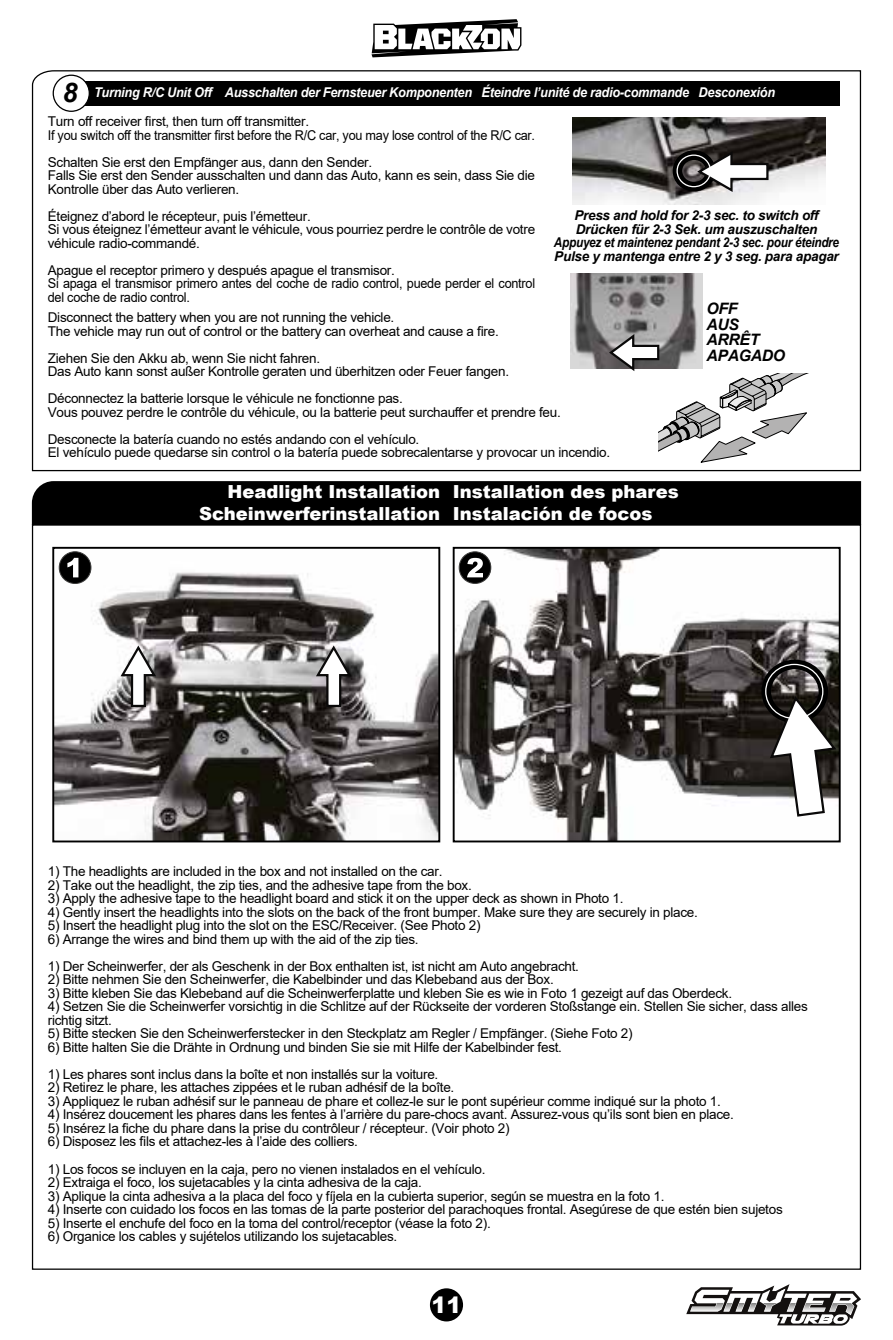
<style>
.page{position:relative;width:893px;height:1340px;background:#fff}
.page>*{position:absolute;margin:0;border:0;box-sizing:border-box;transform-origin:0 0}
.t1{font:italic 700 27px "Arial";color:#000}
.t2{font:900 22.5px "Arial";color:#fff}
.t3{font:900 18px/21.6px "Arial";color:#fff;text-align:right}
.t4{font:italic 700 15.75px/15.8px "Arial";letter-spacing:-.02em;color:#000}
.t5{font:13.5px/13.5px "Arial";letter-spacing:-.02em;color:#000}
.t6{font:italic 700 13.5px/13.5px "Arial";letter-spacing:-.02em;color:#000;text-align:center}
.t7{font:italic 700 13.5px "Arial";letter-spacing:-.02em;color:#fff;scale:.94 1}
</style>
<div class="page">
<svg style="left:372px;top:19px;width:149px;height:38px"></svg>
<div style="left:430px;top:1288px;width:33px;height:33px;background:#000;border-radius:17px"></div>
<svg style="left:686px;top:1284px;width:175px;height:41px"></svg>
<div style="left:32px;top:481px;width:829px;height:43px;background:#000"></div>
<svg style="left:31px;top:70px;width:831px;height:402px"></svg>
<div style="left:76px;top:81px;width:764px;height:24px;background:#000"></div>
<div style="left:53px;top:75px;width:36px;height:36px;background:#fff;border-radius:50%"></div>
<div style="left:53px;top:75px;width:37px;height:37px;border:1px solid #000;border-radius:50%"></div>
<img style="left:456px;top:550px;width:382px;height:289px">
<div style="left:453px;top:547px;width:388px;height:295px;border:2px solid #000"></div>
<img style="left:55px;top:551px;width:382px;height:288px">
<div style="left:52px;top:547px;width:388px;height:295px;border:2px solid #000"></div>
<div style="left:761px;top:659px;width:67px;height:64px;border:10px solid #000;border-radius:50%"></div>
<svg style="left:768px;top:694px;width:70px;height:124px"></svg>
<div style="left:765px;top:663px;width:58px;height:56px;border:1px solid #fff;border-radius:50%"></div>
<svg style="left:119px;top:643px;width:39px;height:65px"></svg>
<svg style="left:314px;top:643px;width:39px;height:65px"></svg>
<div style="left:59px;top:551px;width:32px;height:32px;background:#000;border-radius:50%"></div>
<div style="left:59px;top:551px;width:32px;height:32px;border:1px solid #3c3c3b;border-radius:50%"></div>
<svg style="left:67px;top:558px;width:11px;height:19px"></svg>
<div style="left:459px;top:552px;width:32px;height:31px;background:#000;border-radius:50%"></div>
<div style="left:459px;top:551px;width:32px;height:32px;border:1px solid #3c3c3b;border-radius:50%"></div>
<svg style="left:467px;top:558px;width:16px;height:19px"></svg>
<img style="left:572px;top:117px;width:253px;height:87px">
<div style="left:673px;top:150px;width:42px;height:41px;border:10px solid #000;border-radius:50%"></div>
<svg style="left:695px;top:149px;width:75px;height:45px"></svg>
<div style="left:676px;top:154px;width:35px;height:33px;border:1px solid #fff;border-radius:50%"></div>
<img style="left:570px;top:273px;width:133px;height:95px">
<svg style="left:607px;top:332px;width:202px;height:131px"></svg>
<h1 class="t1" style="left:63px;top:74px;width:17px">8</h1>
<p class="t7" style="left:94px;top:84px;width:726px">Turning R/C Unit Off Ausschalten der Fernsteuer Komponenten Éteindre l’unité de radio-commande Desconexión</p>
<p class="t5" style="left:48px;top:114px;width:489px">Turn off receiver first, then turn off transmitter.<br>If you switch off the transmitter first before the R/C car, you may lose control of the R/C car.</p>
<p class="t5" style="left:48px;top:155px;width:489px">Schalten Sie erst den Empfänger aus, dann den Sender.<br>Falls Sie erst den Sender ausschalten und dann das Auto, kann es sein, dass Sie die<br>Kontrolle über das Auto verlieren.</p>
<p class="t5" style="left:48px;top:209px;width:489px">Éteignez d’abord le récepteur, puis l’émetteur.<br>Si vous éteignez l’émetteur avant le véhicule, vous pourriez perdre le contrôle de votre véhicule radio-commandé.</p>
<p class="t5" style="left:48px;top:263px;width:489px">Apague el receptor primero y después apague el transmisor.<br>Si apaga el transmisor primero antes del coche de radio control, puede perder el control del coche de radio control.</p>
<p class="t5" style="left:48px;top:310px;width:452px">Disconnect the battery when you are not running the vehicle.<br>The vehicle may run out of control or the battery can overheat and cause a fire.</p>
<p class="t5" style="left:48px;top:351px;width:463px">Ziehen Sie den Akku ab, wenn Sie nicht fahren.<br>Das Auto kann sonst außer Kontrolle geraten und überhitzen oder Feuer fangen.</p>
<p class="t5" style="left:48px;top:391px;width:514px">Déconnectez la batterie lorsque le véhicule ne fonctionne pas.<br>Vous pouvez perdre le contrôle du véhicule, ou la batterie peut surchauffer et prendre feu.</p>
<p class="t5" style="left:48px;top:432px;width:564px">Desconecte la batería cuando no estés andando con el vehículo.<br>El vehículo puede quedarse sin control o la batería puede sobrecalentarse y provocar un incendio.</p>
<p class="t6" style="left:554px;top:209px;width:287px">Press and hold for 2-3 sec. to switch off Drücken für 2-3 Sek. um auszuschalten Appuyez et maintenez pendant 2-3 sec. pour éteindre Pulse y mantenga entre 2 y 3 seg. para apagar</p>
<p class="t4" style="left:706px;top:301px;width:80px">OFF<br>AUS<br>ARRÊT<br>APAGADO</p>
<h3 class="t3" style="left:199px;top:480px;width:242px">Headlight Installation<br>Scheinwerferinstallation</h3>
<h3 class="t3" style="left:453px;top:480px;width:227px;text-align:left">Installation des phares<br>Instalación de focos</h3>
<p class="t5" style="left:48px;top:864px;width:396px">1) The headlights are included in the box and not installed on the car.</p>
<p class="t5" style="left:48px;top:878px;width:426px">2) Take out the headlight, the zip ties, and the adhesive tape from the box.</p>
<p class="t5" style="left:48px;top:891px;width:577px">3) Apply the adhesive tape to the headlight board and stick it on the upper deck as shown in Photo 1.</p>
<p class="t5" style="left:48px;top:905px;width:652px">4) Gently insert the headlights into the slots on the back of the front bumper. Make sure they are securely in place.</p>
<p class="t5" style="left:48px;top:918px;width:434px">5) Insert the headlight plug into the slot on the ESC/Receiver. (See Photo 2)</p>
<p class="t5" style="left:48px;top:932px;width:372px">6) Arrange the wires and bind them up with the aid of the zip ties.</p>
<p class="t5" style="left:48px;top:959px;width:533px">1) Der Scheinwerfer, der als Geschenk in der Box enthalten ist, ist nicht am Auto angebracht.</p>
<p class="t5" style="left:48px;top:972px;width:507px">2) Bitte nehmen Sie den Scheinwerfer, die Kabelbinder und das Klebeband aus der Box.</p>
<p class="t5" style="left:48px;top:986px;width:686px">3) Bitte kleben Sie das Klebeband auf die Scheinwerferplatte und kleben Sie es wie in Foto 1 gezeigt auf das Oberdeck.</p>
<p class="t5" style="left:48px;top:999px;width:761px">4) Setzen Sie die Scheinwerfer vorsichtig in die Schlitze auf der Rückseite der vorderen Stoßstange ein. Stellen Sie sicher, dass alles richtig sitzt.</p>
<p class="t5" style="left:48px;top:1026px;width:586px">5) Bitte stecken Sie den Scheinwerferstecker in den Steckplatz am Regler / Empfänger. (Siehe Foto 2)</p>
<p class="t5" style="left:48px;top:1040px;width:516px">6) Bitte halten Sie die Drähte in Ordnung und binden Sie sie mit Hilfe der Kabelbinder fest.</p>
<p class="t5" style="left:48px;top:1067px;width:392px">1) Les phares sont inclus dans la boîte et non installés sur la voiture.</p>
<p class="t5" style="left:48px;top:1080px;width:408px">2) Retirez le phare, les attaches zippées et le ruban adhésif de la boîte.</p>
<p class="t5" style="left:48px;top:1094px;width:675px">3) Appliquez le ruban adhésif sur le panneau de phare et collez-le sur le pont supérieur comme indiqué sur la photo 1.</p>
<p class="t5" style="left:48px;top:1107px;width:687px">4) Insérez doucement les phares dans les fentes à l’arrière du pare-chocs avant. Assurez-vous qu’ils sont bien en place.</p>
<p class="t5" style="left:48px;top:1121px;width:463px">5) Insérez la fiche du phare dans la prise du contrôleur / récepteur. (Voir photo 2)</p>
<p class="t5" style="left:48px;top:1134px;width:312px">6) Disposez les fils et attachez-les à l’aide des colliers.</p>
<p class="t5" style="left:48px;top:1161px;width:439px">1) Los focos se incluyen en la caja, pero no vienen instalados en el vehículo.</p>
<p class="t5" style="left:48px;top:1175px;width:376px">2) Extraiga el foco, los sujetacables y la cinta adhesiva de la caja.</p>
<p class="t5" style="left:48px;top:1188px;width:618px">3) Aplique la cinta adhesiva a la placa del foco y fíjela en la cubierta superior, según se muestra en la foto 1.</p>
<p class="t5" style="left:48px;top:1202px;width:736px">4) Inserte con cuidado los focos en las tomas de la parte posterior del parachoques frontal. Asegúrese de que estén bien sujetos</p>
<p class="t5" style="left:48px;top:1215px;width:444px">5) Inserte el enchufe del foco en la toma del control/receptor (véase la foto 2).</p>
<p class="t5" style="left:48px;top:1229px;width:351px">6) Organice los cables y sujételos utilizando los sujetacables.</p>
<h2 class="t2" style="left:431px;top:1288px;width:32px">11</h2>
</div>
